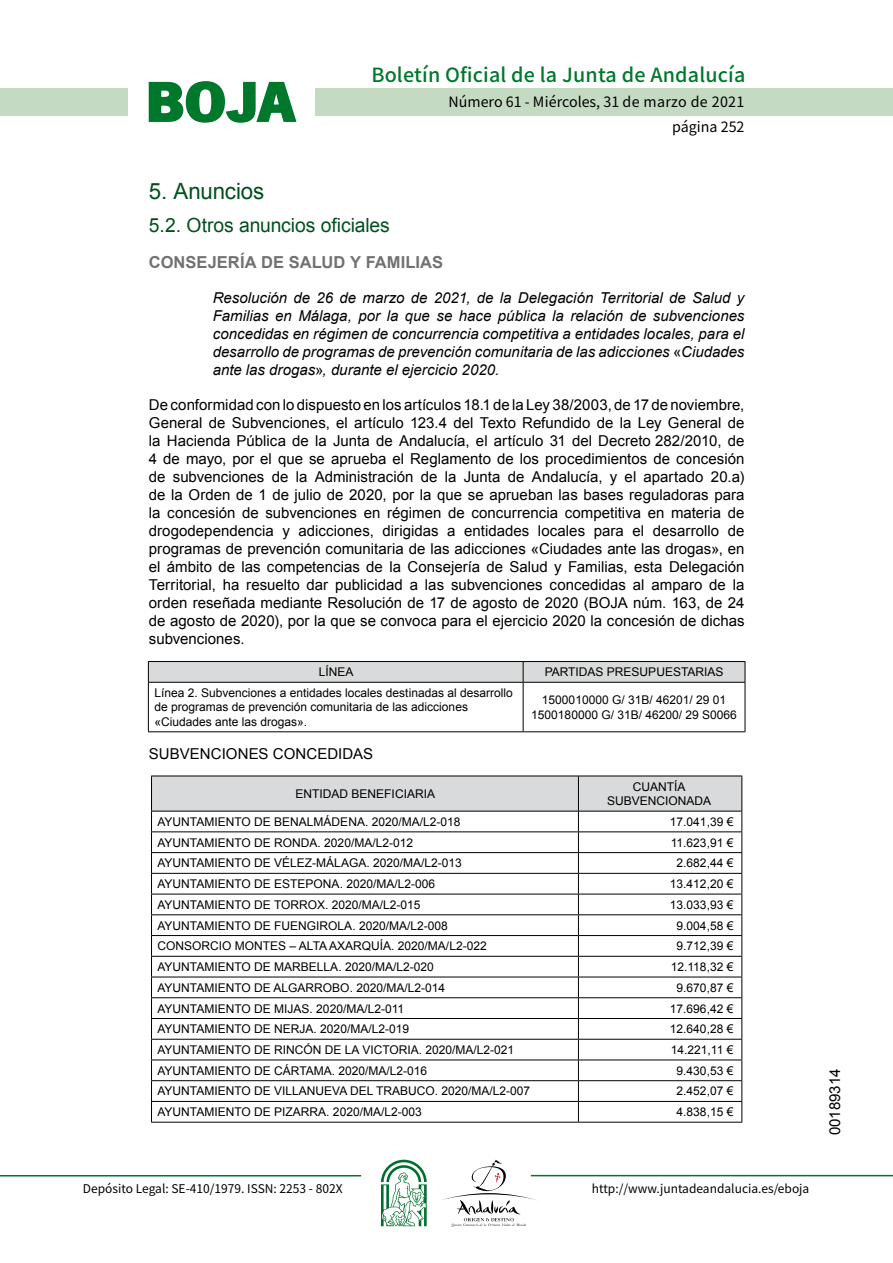
<style>
.page{position:relative;width:893px;height:1263px;background:#fff}
.page>*{position:absolute;margin:0;border:0;box-sizing:border-box;transform-origin:0 0}
.t1{font:700 57.75px "News Got T";color:#00782c;scale:1.14 1}
.t2{font:22.5px "Arial";letter-spacing:-.005em;color:#00501f}
.t3{font:500 19.5px "Noto Sans HK";letter-spacing:.01em;color:#00782c}
.t4{font:19.5px "Arial";letter-spacing:-.005em;color:#00501f}
.t5{font:700 16.5px "Arial";letter-spacing:.005em;color:#707173}
.t6{font:15px/18px "Arial";color:#000;text-align:justify}
.t7{font:italic 15px/18px "Arial";color:#000;text-align:justify}
.t8{font:14.25px/24.5px "Noto Sans HK";color:#000;text-align:right}
.t9{font:12px/14.4px "Arial";color:#000;text-align:center}
.t10{font:12px "Noto Sans HK";color:#000}
.s1{font-style:normal}
</style>
<div class="page">
<div style="left:315px;top:88px;width:577px;height:28px;background:#c5dac3"></div>
<div style="left:0;top:88px;width:128px;height:28px;background:#c5dac3"></div>
<hr style="left:0;top:1175px;width:361px;height:2px;background:#00782c">
<hr style="left:531px;top:1175px;width:361px;height:1px;background:#00782c">
<svg style="left:148px;top:81px;width:149px;height:42px"></svg>
<svg style="left:442px;top:1160px;width:100px;height:67px"></svg>
<svg style="left:381px;top:1160px;width:45px;height:66px"></svg>
<hr style="left:148px;top:661px;width:375px;height:1px;background:#000">
<hr style="left:523px;top:661px;width:222px;height:1px;background:#000">
<svg style="left:148px;top:662px;width:597px;height:20px;background:#d5d6d7"></svg>
<hr style="left:148px;top:682px;width:375px;height:1px;background:#000">
<hr style="left:148px;top:683px;width:1px;height:48px;background:#000">
<hr style="left:523px;top:682px;width:222px;height:1px;background:#000">
<hr style="left:522px;top:683px;width:1px;height:48px;background:#000">
<hr style="left:744px;top:683px;width:1px;height:48px;background:#000">
<hr style="left:148px;top:731px;width:375px;height:1px;background:#000">
<hr style="left:523px;top:731px;width:222px;height:1px;background:#000">
<svg style="left:151px;top:776px;width:591px;height:346px"></svg>
<hr style="left:151px;top:1122px;width:427px;height:1px;background:#000">
<hr style="left:578px;top:1122px;width:164px;height:1px;background:#000">
<h1 class="t1" style="left:145px;top:68px;width:133px">BOJA</h1>
<h3 class="t3" style="left:371px;top:64px;width:375px">Boletín Oficial de la Junta de Andalucía</h3>
<p class="t8" style="left:448px;top:90px;width:297px">Número 61 - Miércoles, 31 de marzo de 2021 página 252</p>
<h2 class="t2" style="left:149px;top:177px;width:117px">5. Anuncios</h2>
<h3 class="t4" style="left:149px;top:212px;width:242px">5.2. Otros anuncios oficiales</h3>
<h3 class="t5" style="left:149px;top:251px;width:296px">CONSEJERÍA DE SALUD Y FAMILIAS</h3>
<p class="t7" style="left:213px;top:289px;width:533px">Resolución de 26 de marzo de 2021, de la Delegación Territorial de Salud y Familias en Málaga, por la que se hace pública la relación de subvenciones concedidas en régimen de concurrencia competitiva a entidades locales, para el desarrollo de programas de prevención comunitaria de las adicciones <span class="s1">«</span>Ciudades ante las drogas<span class="s1">»</span>, durante el ejercicio 2020.</p>
<p class="t6" style="left:149px;top:396px;width:597px">De conformidad con lo dispuesto en los artículos 18.1 de la Ley 38/2003, de 17 de noviembre, General de Subvenciones, el artículo 123.4 del Texto Refundido de la Ley General de la Hacienda Pública de la Junta de Andalucía, el artículo 31 del Decreto 282/2010, de 4 de mayo, por el que se aprueba el Reglamento de los procedimientos de concesión de subvenciones de la Administración de la Junta de Andalucía, y el apartado 20.a) de la Orden de 1 de julio de 2020, por la que se aprueban las bases reguladoras para la concesión de subvenciones en régimen de concurrencia competitiva en materia de drogodependencia y adicciones, dirigidas a entidades locales para el desarrollo de programas de prevención comunitaria de las adicciones «Ciudades ante las drogas», en el ámbito de las competencias de la Consejería de Salud y Familias, esta Delegación Territorial, ha resuelto dar publicidad a las subvenciones concedidas al amparo de la orden reseñada mediante Resolución de 17 de agosto de 2020 (BOJA núm. 163, de 24 de agosto de 2020), por la que se convoca para el ejercicio 2020 la concesión de dichas subvenciones.</p>
<p class="t9" style="left:319px;top:665px;width:36px">LÍNEA</p>
<p class="t9" style="left:544px;top:665px;width:180px">PARTIDAS PRESUPUESTARIAS</p>
<p class="t9" style="left:154px;top:686px;width:360px;text-align:left">Línea 2. Subvenciones a entidades locales destinadas al desarrollo de programas de prevención comunitaria de las adicciones «Ciudades ante las drogas».</p>
<p class="t9" style="left:531px;top:693px;width:207px">1500010000 G/ 31B/ 46201/ 29 01<br>1500180000 G/ 31B/ 46200/ 29 S0066</p>
<p class="t6" style="left:149px;top:745px;width:226px">SUBVENCIONES CONCEDIDAS</p>
<p class="t9" style="left:295px;top:787px;width:141px">ENTIDAD BENEFICIARIA</p>
<p class="t9" style="left:607px;top:779px;width:106px">CUANTÍA<br>SUBVENCIONADA</p>
<p class="t9" style="left:157px;top:815px;width:304px">AYUNTAMIENTO DE BENALMÁDENA. 2020/MA/L2-018</p>
<p class="t9" style="left:670px;top:815px;width:65px">17.041,39 €</p>
<p class="t9" style="left:157px;top:835px;width:257px">AYUNTAMIENTO DE RONDA. 2020/MA/L2-012</p>
<p class="t9" style="left:670px;top:835px;width:64px">11.623,91 €</p>
<p class="t9" style="left:157px;top:856px;width:306px">AYUNTAMIENTO DE VÉLEZ-MÁLAGA. 2020/MA/L2-013</p>
<p class="t9" style="left:676px;top:856px;width:58px">2.682,44 €</p>
<p class="t9" style="left:157px;top:877px;width:279px">AYUNTAMIENTO DE ESTEPONA. 2020/MA/L2-006</p>
<p class="t9" style="left:670px;top:877px;width:65px">13.412,20 €</p>
<p class="t9" style="left:157px;top:898px;width:264px">AYUNTAMIENTO DE TORROX. 2020/MA/L2-015</p>
<p class="t9" style="left:670px;top:898px;width:65px">13.033,93 €</p>
<p class="t9" style="left:157px;top:918px;width:292px">AYUNTAMIENTO DE FUENGIROLA. 2020/MA/L2-008</p>
<p class="t9" style="left:676px;top:918px;width:58px">9.004,58 €</p>
<p class="t9" style="left:157px;top:939px;width:331px">CONSORCIO MONTES – ALTA AXARQUÍA. 2020/MA/L2-022</p>
<p class="t9" style="left:676px;top:939px;width:58px">9.712,39 €</p>
<p class="t9" style="left:157px;top:960px;width:278px">AYUNTAMIENTO DE MARBELLA. 2020/MA/L2-020</p>
<p class="t9" style="left:670px;top:960px;width:64px">12.118,32 €</p>
<p class="t9" style="left:157px;top:980px;width:289px">AYUNTAMIENTO DE ALGARROBO. 2020/MA/L2-014</p>
<p class="t9" style="left:676px;top:980px;width:58px">9.670,87 €</p>
<p class="t9" style="left:157px;top:1001px;width:248px">AYUNTAMIENTO DE MIJAS. 2020/MA/L2-011</p>
<p class="t9" style="left:670px;top:1001px;width:65px">17.696,42 €</p>
<p class="t9" style="left:157px;top:1022px;width:253px">AYUNTAMIENTO DE NERJA. 2020/MA/L2-019</p>
<p class="t9" style="left:670px;top:1022px;width:65px">12.640,28 €</p>
<p class="t9" style="left:157px;top:1043px;width:358px">AYUNTAMIENTO DE RINCÓN DE LA VICTORIA. 2020/MA/L2-021</p>
<p class="t9" style="left:670px;top:1043px;width:64px">14.221,11 €</p>
<p class="t9" style="left:157px;top:1063px;width:271px">AYUNTAMIENTO DE CÁRTAMA. 2020/MA/L2-016</p>
<p class="t9" style="left:676px;top:1063px;width:58px">9.430,53 €</p>
<p class="t9" style="left:157px;top:1084px;width:374px">AYUNTAMIENTO DE VILLANUEVA DEL TRABUCO. 2020/MA/L2-007</p>
<p class="t9" style="left:676px;top:1084px;width:58px">2.452,07 €</p>
<p class="t9" style="left:157px;top:1105px;width:266px">AYUNTAMIENTO DE PIZARRA. 2020/MA/L2-003</p>
<p class="t9" style="left:676px;top:1105px;width:58px">4.838,15 €</p>
<p class="t10" style="left:83px;top:1181px;width:261px">Depósito Legal: SE-410/1979. ISSN: 2253 - 802X</p>
<p class="t10" style="left:592px;top:1181px;width:219px">http://www.juntadeandalucia.es/eboja</p>
<p class="t6" style="left:826px;top:1135px;width:68px;rotate:-90deg">00189314</p>
</div>
